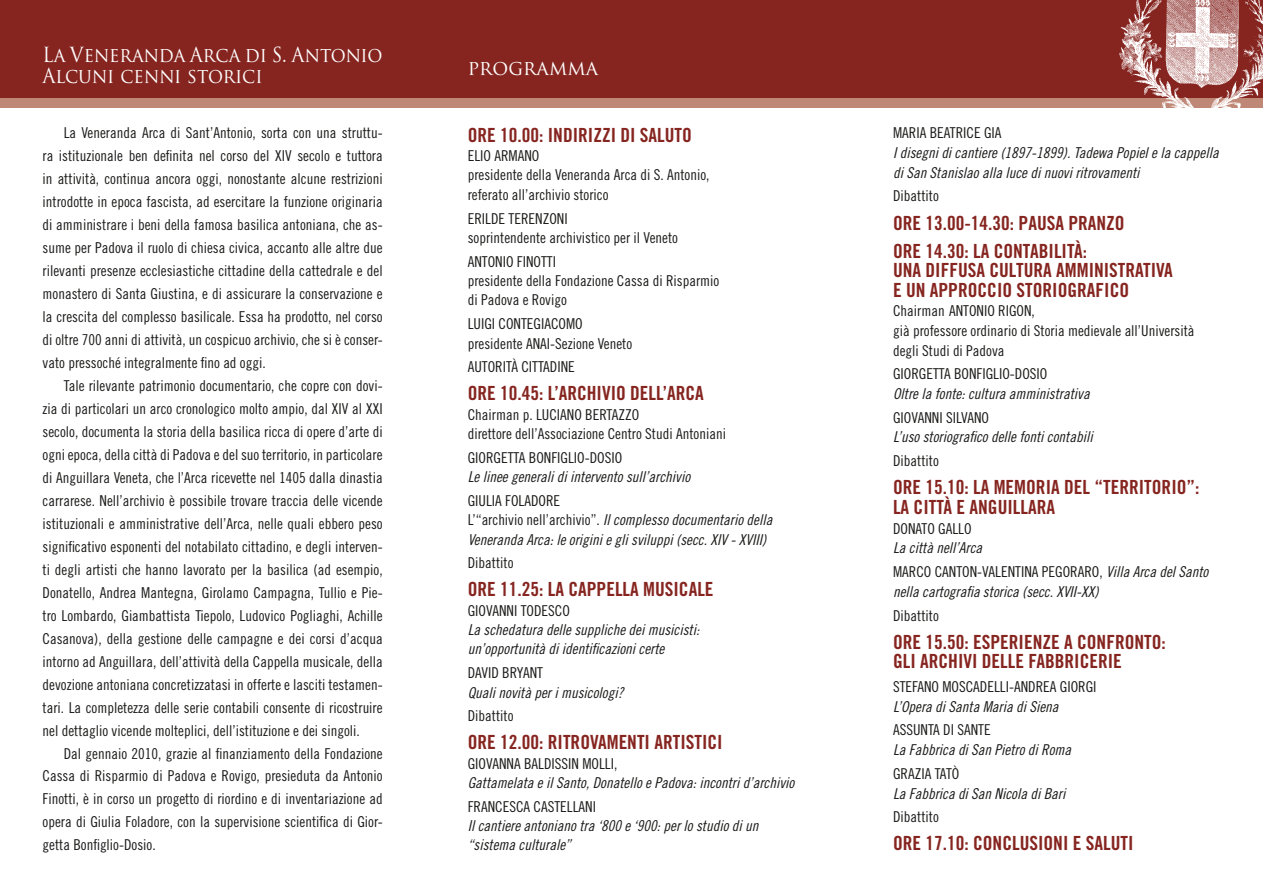
<style>
.page{position:relative;width:1263px;height:893px;background:#fff}
.page>*{position:absolute;margin:0;border:0;box-sizing:border-box;transform-origin:0 0}
.t1{font:20.25px/21px "Trajan Pro";color:#fff;scale:.92 1}
.t2{font:20.25px "Trajan Pro";color:#fff}
.t3{font:19.5px/19.6px "Trade Gothic LT Std Bd Cn 20";color:#862520}
.t4{font:15px/23px "Trade Gothic LT Std Cn 18";color:#1c1b1a}
.t5{font:15px/19.4px "Trade Gothic LT Std Cn 18 Obl";color:#1c1b1a}
.s1{font-family:"Trade Gothic LT Std Cn 18"}
.s2{font-family:"Trade Gothic LT Std Cn 18 Obl"}
</style>
<div class="page">
<div style="left:0;top:0;width:1263px;height:108px;background:#bf8775"></div>
<div style="left:0;top:0;width:1263px;height:97px;background:#862520"></div>
<img style="left:1119px;top:0;width:144px;height:108px">
<h1 class="t1" style="left:43px;top:44px;width:371px">La Veneranda Arca di S. Antonio<br>Alcuni cenni storici</h1>
<p class="t4" style="left:43px;top:121px;width:342px;text-align:justify;text-indent:21px">La Veneranda Arca di Sant’Antonio, sorta con una struttu&shy;ra istituzionale ben definita nel corso del XIV secolo e tuttora in attività, continua ancora oggi, nonostante alcune restrizioni introdotte in epoca fascista, ad esercitare la funzione originaria di amministrare i beni della famosa basilica antoniana, che as&shy;sume per Padova il ruolo di chiesa civica, accanto alle altre due rilevanti presenze ecclesiastiche cittadine della cattedrale e del monastero di Santa Giustina, e di assicurare la conservazione e la crescita del complesso basilicale. Essa ha prodotto, nel corso di oltre 700 anni di attività, un cospicuo archivio, che si è conser&shy;vato pressoché integralmente fino ad oggi.</p>
<p class="t4" style="left:43px;top:374px;width:342px;text-indent:21px">Tale rilevante patrimonio documentario, che copre con dovi&shy;zia di particolari un arco cronologico molto ampio, dal XIV al XXI secolo, documenta la storia della basilica ricca di opere d’arte di ogni epoca, della città di Padova e del suo territorio, in particolare di Anguillara Veneta, che l’Arca ricevette nel 1405 dalla dinastia carrarese. Nell’archivio è possibile trovare traccia delle vicende istituzionali e amministrative dell’Arca, nelle quali ebbero peso significativo esponenti del notabilato cittadino, e degli interven&shy;ti degli artisti che hanno lavorato per la basilica (ad esempio, Donatello, Andrea Mantegna, Girolamo Campagna, Tullio e Pie&shy;tro Lombardo, Giambattista Tiepolo, Ludovico Pogliaghi, Achille Casanova), della gestione delle campagne e dei corsi d’acqua intorno ad Anguillara, dell’attività della Cappella musicale, della devozione antoniana concretizzatasi in offerte e lasciti testamen&shy;tari. La completezza delle serie contabili consente di ricostruire nel dettaglio vicende molteplici, dell’istituzione e dei singoli.</p>
<p class="t4" style="left:43px;top:741px;width:342px;text-align:justify;text-indent:21px">Dal gennaio 2010, grazie al finanziamento della Fondazione Cassa di Risparmio di Padova e Rovigo, presieduta da Antonio Finotti, è in corso un progetto di riordino e di inventariazione ad opera di Giulia Foladore, con la supervisione scientifica di Gior&shy;getta Bonfiglio-Dosio.</p>
<h1 class="t2" style="left:468px;top:55px;width:132px">programma</h1>
<h2 class="t3" style="left:468px;top:125px;width:226px">ORE 10.00: INDIRIZZI DI SALUTO</h2>
<p class="t4" style="left:468px;top:146px;width:243px;line-height:19.4px">ELIO ARMANO<br>presidente della Veneranda Arca di S. Antonio, referato all’archivio storico</p>
<p class="t4" style="left:468px;top:208px;width:212px;line-height:19.4px">ERILDE TERENZONI<br>soprintendente archivistico per il Veneto</p>
<p class="t4" style="left:468px;top:251px;width:253px;line-height:19.4px">ANTONIO FINOTTI<br>presidente della Fondazione Cassa di Risparmio di Padova e Rovigo</p>
<p class="t4" style="left:468px;top:314px;width:166px;line-height:19.4px">LUIGI CONTEGIACOMO presidente ANAI-Sezione Veneto</p>
<p class="t4" style="left:468px;top:355px;width:109px">AUTORITÀ CITTADI NE</p>
<h2 class="t3" style="left:468px;top:383px;width:228px">ORE 10.45: L’ARCHIVIO DELL’ARCA</h2>
<p class="t4" style="left:468px;top:404px;width:260px;line-height:19.4px">Chairman p. LUCIANO BERTAZZO<br>direttore dell’Associazione Centro Studi Antoniani</p>
<p class="t4" style="left:468px;top:446px;width:156px">GIORGETTA BONFIGLIO-DOSIO</p>
<p class="t5" style="left:468px;top:467px;width:224px">Le linee generali di intervento sull’archivio</p>
<p class="t4" style="left:468px;top:489px;width:94px">GIU LIA FOLADORE</p>
<p class="t5" style="left:468px;top:510px;width:306px"><span class="s1">L’“archivio nell’archivio”.</span> Il complesso documentario della<br>Veneranda Arca: le origini e gli sviluppi (secc. XIV - XVIII)</p>
<p class="t4" style="left:468px;top:551px;width:47px">Dibattito</p>
<h2 class="t3" style="left:468px;top:579px;width:247px">ORE 11.25: LA CAPPELLA MUSICALE</h2>
<p class="t4" style="left:468px;top:599px;width:104px">GIOVANNI TODESCO</p>
<p class="t5" style="left:468px;top:620px;width:233px">La schedatura delle suppliche dei musicisti: un’opportunità di identificazioni certe</p>
<p class="t4" style="left:468px;top:661px;width:77px">DAVID BRYANT</p>
<p class="t5" style="left:468px;top:683px;width:157px">Quali novità per i musicologi?</p>
<p class="t4" style="left:468px;top:704px;width:47px">Dibattito</p>
<h2 class="t3" style="left:468px;top:732px;width:256px">ORE 12.00: RITROVAMENTI ARTISTICI</h2>
<p class="t4" style="left:468px;top:751px;width:83px">GIOVANNA BALDISSI</p>
<p class="t4" style="left:572px;top:751px;width:47px">N MOLLI,</p>
<p class="t5" style="left:468px;top:773px;width:328px">Gattamelata e il Santo, Donatello e Padova: incontri d’archivio</p>
<p class="t4" style="left:468px;top:795px;width:128px">FRANCESCA CASTELLANI</p>
<p class="t5" style="left:468px;top:816px;width:292px">Il cantiere antoniano tra ‘800 e ‘900: per lo studio di un “sistema culturale”</p>
<p class="t4" style="left:893px;top:121px;width:110px">MARIA BEATRICE GIA</p>
<p class="t5" style="left:893px;top:143px;width:327px">I disegni di cantiere (1897-1899). Tadewa Popiel e la cappella di San Stanislao alla luce di nuovi ritrovamenti</p>
<p class="t4" style="left:893px;top:184px;width:47px">Dibattito</p>
<h2 class="t3" style="left:893px;top:208px;width:233px;line-height:28px">ORE 13.00-14.30: PAUSA PRANZO<br>ORE 14.30: LA CONTABILITÀ:</h2>
<h2 class="t3" style="left:893px;top:260px;width:281px">UNA DIFFUSA CULTURA AMMINISTRATIVA<br>E UN APPROCCIO STORIOGRAFICO</h2>
<p class="t4" style="left:893px;top:301px;width:303px;line-height:19.6px">Chairman ANTONIO RIGON,<br>già professore ordinario di Storia medievale all’Università degli Studi di Padova</p>
<p class="t4" style="left:893px;top:362px;width:156px">GIORGETTA BONFIGLIO-DOSIO</p>
<p class="t5" style="left:893px;top:384px;width:198px">Oltre la fonte: cultura amministrativa</p>
<p class="t4" style="left:893px;top:406px;width:98px">GIOVANNI SI LVANO</p>
<p class="t5" style="left:893px;top:428px;width:201px">L’uso storiografico delle fonti contabili</p>
<p class="t4" style="left:893px;top:449px;width:47px">Dibattito</p>
<h2 class="t3" style="left:893px;top:477px;width:308px">ORE 15.10: LA MEMORIA DEL “TERRITORIO”:<br>LA CITTÀ E ANGUILLARA</h2>
<p class="t4" style="left:893px;top:517px;width:80px">DONATO GALLO</p>
<p class="t5" style="left:893px;top:538px;width:91px">La città nell’Arca</p>
<p class="t4" style="left:893px;top:560px;width:317px">MARCO CANTON-VALENTI NA PEGORARO, <span class="s2">Villa Arca del Santo</span></p>
<p class="t5" style="left:893px;top:582px;width:207px">nella cartografia storica (secc. XVII-XX)</p>
<p class="t4" style="left:893px;top:603px;width:47px">Dibattito</p>
<h2 class="t3" style="left:893px;top:632px;width:274px">ORE 15.50: ESPERIENZE A CONFRONTO:<br>GLI ARCHIVI DELLE FABBRICERIE</h2>
<p class="t4" style="left:893px;top:675px;width:203px">STEFANO MOSCADELLI-ANDREA GIORGI</p>
<p class="t5" style="left:893px;top:697px;width:167px">L’Opera di Santa Maria di Siena</p>
<p class="t4" style="left:893px;top:718px;width:99px">ASSU NTA DI SANTE</p>
<p class="t5" style="left:893px;top:740px;width:180px">La Fabbrica di San Pietro di Roma</p>
<p class="t4" style="left:893px;top:762px;width:68px">GRAZIA TATÒ</p>
<p class="t5" style="left:893px;top:784px;width:174px">La Fabbrica di San Nicola di Bari</p>
<p class="t4" style="left:893px;top:805px;width:47px">Dibattito</p>
<h2 class="t3" style="left:893px;top:833px;width:242px">ORE 17.10: CONCLUSIONI E SALUTI</h2>
</div>
